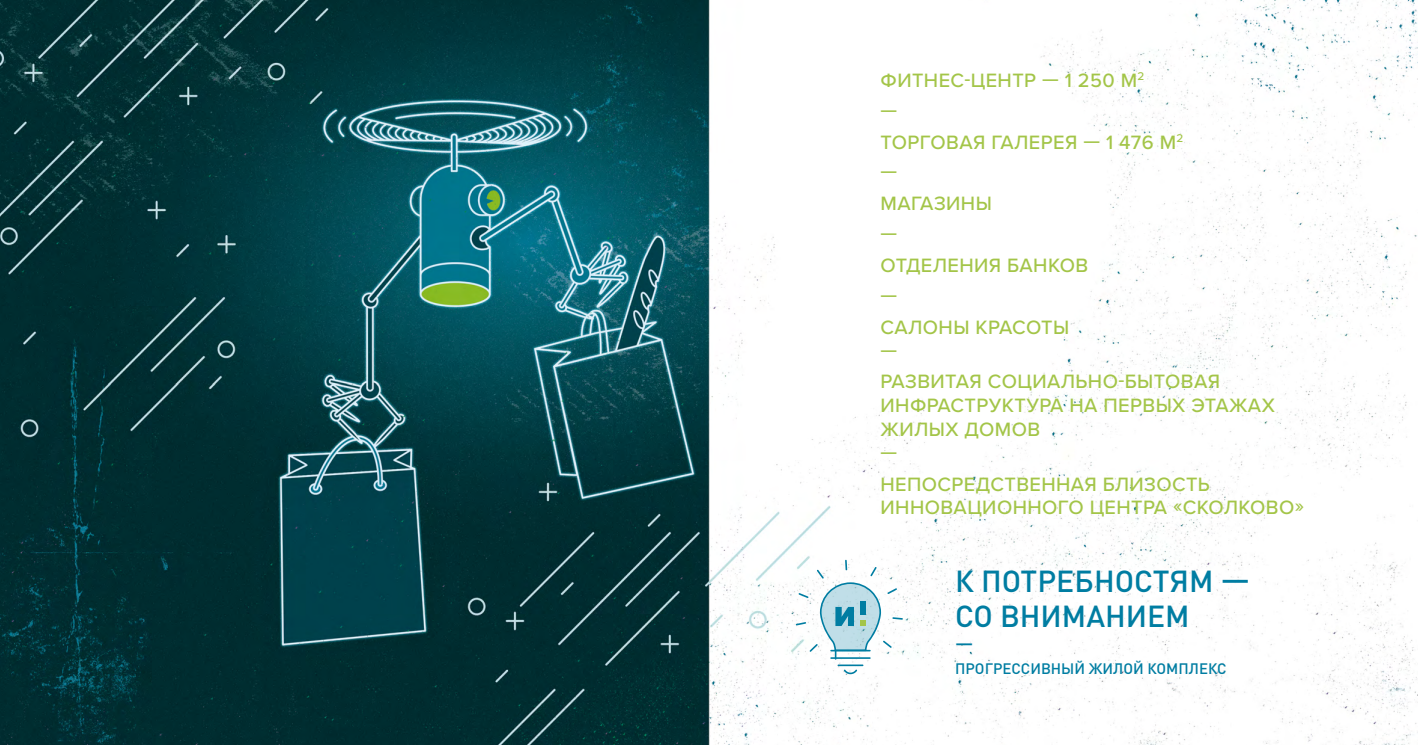
<style>
.page{position:relative;width:1418px;height:745px;background:#fff}
.page>*{position:absolute;margin:0;border:0;box-sizing:border-box;transform-origin:0 0}
.t1{font:500 30px/34.6px "DIN Pro";color:#007da2}
.t2{font:500 20px/30.9px "Proxima Nova";letter-spacing:.02em;color:#a3c548}
.t3{font:500 18.75px "DIN Pro";color:#007da2}
.t4{font:500 15px "DIN Pro";color:#007da2}
</style>
<div class="page">
<img style="left:0;top:0;width:1417px;height:744px">
<svg style="left:795px;top:559px;width:107px;height:114px"></svg>
<p class="t2" style="left:880px;top:65px;width:304px">ФИТНЕС-ЦЕНТР — 1 250 М<sup>2<br></sup>—<br>ТОРГОВАЯ ГАЛЕРЕЯ — 1 476 М<sup>2 </sup>—<br>МАГАЗИНЫ<br>—<br>ОТДЕЛЕНИЯ БАНКОВ<br>—<br>САЛОНЫ КРАСОТЫ</p>
<p class="t2" style="left:880px;top:335px;width:341px">—<br>РАЗВИТАЯ СОЦИАЛЬНО-БЫТОВАЯ</p>
<p class="t2" style="left:880px;top:394px;width:396px;line-height:23.8px">ИНФРАСТРУКТУРА НА ПЕРВЫХ ЭТАЖАХ<br>ЖИЛЫХ ДОМОВ<br>—</p>
<p class="t2" style="left:880px;top:472px;width:425px;line-height:23.8px">НЕПОСРЕДСТВЕННАЯ БЛИЗОСТЬ<br>ИННОВАЦИОННОГО ЦЕНТРА «СКОЛКОВО»</p>
<h1 class="t1" style="left:955px;top:562px;width:296px">К ПОТРЕБНОСТЯМ —<br>СО ВНИМАНИЕМ</h1>
<p class="t3" style="left:955px;top:630px;width:20px">—</p>
<p class="t4" style="left:955px;top:658px;width:273px">ПРОГРЕССИВНЫЙ ЖИЛОЙ КОМПЛЕКС</p>
</div>
